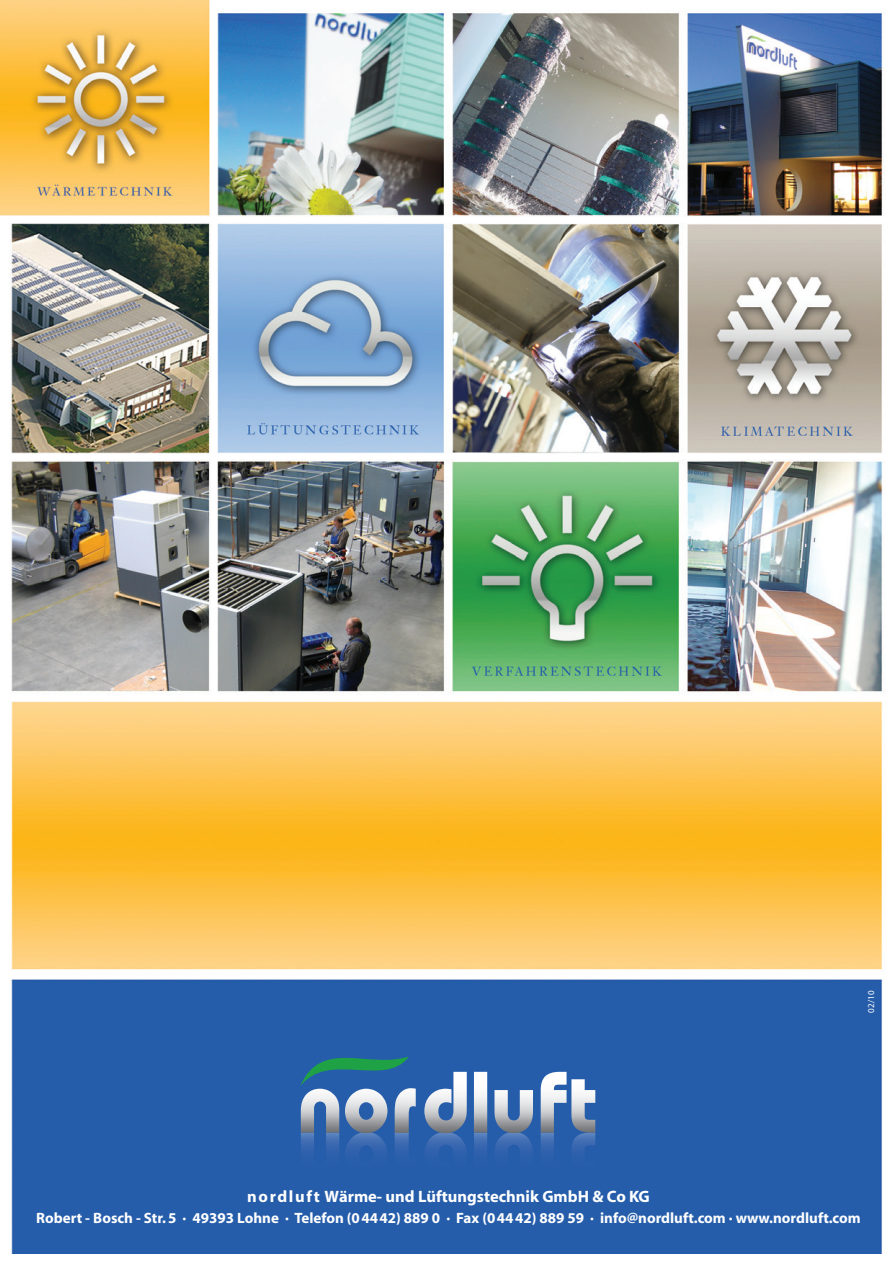
<style>
.page{position:relative;width:893px;height:1263px;background:#fff}
.page>*{position:absolute;margin:0;border:0;box-sizing:border-box;transform-origin:0 0}
.t1{font:700 16.5px "Myriad";color:#fff}
.t2{font:700 15px "Myriad";color:#fff}
.t3{font:9px "Myriad Pro";color:#fff}
</style>
<div class="page">
<img style="left:0;top:0;width:883px;height:1253px">
<svg style="left:300px;top:1038px;width:295px;height:148px;background:#4876b0"></svg>
<p class="t3" style="left:866px;top:1013px;width:24px;rotate:-90deg">02/10</p>
<p class="t1" style="left:247px;top:1188px;width:404px">nordluf t Wärme- und Lüftungstechnik GmbH &amp; Co KG</p>
<p class="t2" style="left:36px;top:1210px;width:826px">Robert - Bosch - Str. 5 · 49393 Lohne · Telefon (04442) 889 0 · Fax (04442) 889 59 · info@nordluft.com · www.nordluft.com</p>
</div>
